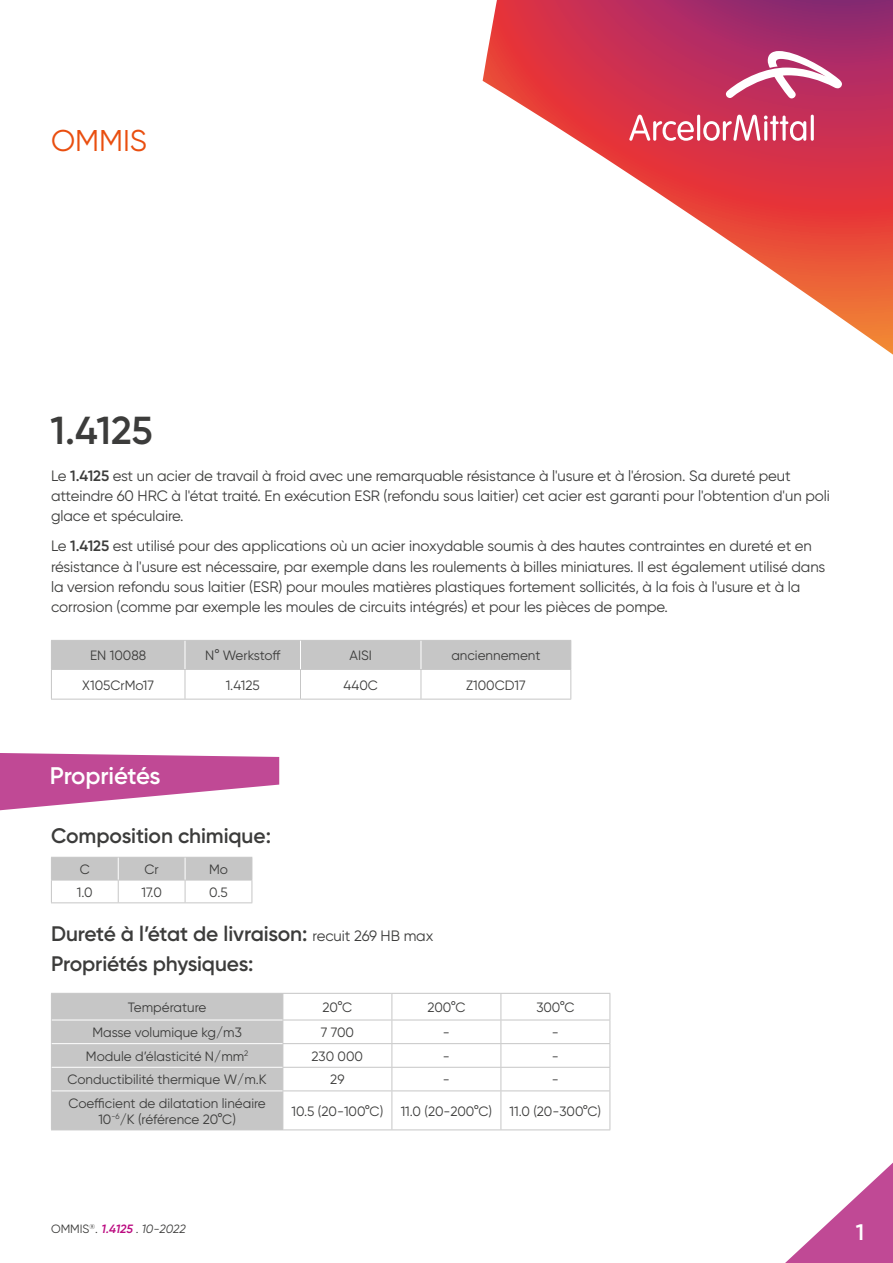
<style>
.page{position:relative;width:893px;height:1263px;background:#fff}
.page>*{position:absolute;margin:0;border:0;box-sizing:border-box;transform-origin:0 0}
.t1{font:600 39px "Gilroy";color:#3c3c3b}
.t2{font:30px "Gilroy";color:#e94e0f}
.t3{font:600 24px "Gilroy";letter-spacing:-.015em;color:#fff}
.t4{font:600 22.5px "Gilroy";color:#fff}
.t5{font:600 21px/30px "Gilroy";letter-spacing:-.005em;color:#3c3c3b}
.t6{font:15px/20.2px "Gilroy";letter-spacing:-.005em;color:#3c3c3b}
.t7{font:13.5px/16.2px "Gilroy";color:#3c3c3b;text-align:center}
.t8{font:13.5px "Gilroy";letter-spacing:-.02em;color:#3c3c3b}
.t9{font:12px "Gilroy";color:#3c3c3b}
.s1{font-weight:600}
.s2{font-weight:400;font-size:15px}
.s3{font-weight:600;font-style:italic;color:#bb0b80}
.s4{font-style:italic}
</style>
<div class="page">
<svg style="left:785px;top:1162px;width:108px;height:101px"></svg>
<svg style="left:483px;top:0;width:410px;height:355px"></svg>
<svg style="left:726px;top:51px;width:116px;height:47px"></svg>
<hr style="left:697px;top:115px;width:3px;height:26px;background:#fff;border-radius:2px">
<svg style="left:629px;top:115px;width:65px;height:26px"></svg>
<hr style="left:811px;top:115px;width:3px;height:26px;background:#fff;border-radius:2px">
<svg style="left:703px;top:115px;width:103px;height:26px"></svg>
<hr style="left:51px;top:902px;width:67px;height:1px;background:#c6c6c6">
<hr style="left:118px;top:902px;width:67px;height:1px;background:#c6c6c6">
<hr style="left:185px;top:902px;width:67px;height:1px;background:#c6c6c6">
<svg style="left:51px;top:857px;width:202px;height:45px"></svg>
<svg style="left:0;top:753px;width:279px;height:57px"></svg>
<hr style="left:283px;top:993px;width:109px;height:1px;background:#c6c6c6">
<hr style="left:392px;top:993px;width:109px;height:1px;background:#c6c6c6">
<hr style="left:501px;top:993px;width:109px;height:1px;background:#c6c6c6">
<hr style="left:282px;top:1020px;width:110px;height:1px;background:#c6c6c6">
<hr style="left:392px;top:1020px;width:109px;height:1px;background:#c6c6c6">
<hr style="left:501px;top:1020px;width:109px;height:1px;background:#c6c6c6">
<hr style="left:282px;top:1043px;width:110px;height:1px;background:#c6c6c6">
<hr style="left:392px;top:1043px;width:109px;height:1px;background:#c6c6c6">
<hr style="left:501px;top:1043px;width:109px;height:1px;background:#c6c6c6">
<hr style="left:282px;top:1067px;width:110px;height:1px;background:#c6c6c6">
<div style="left:51px;top:993px;width:232px;height:136px;background:#c6c6c6"></div>
<hr style="left:392px;top:1067px;width:109px;height:1px;background:#c6c6c6">
<svg style="left:391px;top:994px;width:1px;height:96px"></svg>
<hr style="left:501px;top:1067px;width:109px;height:1px;background:#c6c6c6">
<svg style="left:501px;top:994px;width:1px;height:96px"></svg>
<svg style="left:610px;top:994px;width:1px;height:96px"></svg>
<hr style="left:51px;top:1091px;width:1px;height:38px;background:#c6c6c6">
<hr style="left:282px;top:1090px;width:110px;height:1px;background:#c6c6c6">
<hr style="left:282px;top:1091px;width:1px;height:38px;background:#c6c6c6">
<hr style="left:392px;top:1090px;width:109px;height:1px;background:#c6c6c6">
<hr style="left:391px;top:1091px;width:1px;height:38px;background:#c6c6c6">
<hr style="left:501px;top:1090px;width:109px;height:1px;background:#c6c6c6">
<hr style="left:501px;top:1091px;width:1px;height:38px;background:#c6c6c6">
<hr style="left:610px;top:1091px;width:1px;height:38px;background:#c6c6c6">
<hr style="left:51px;top:1129px;width:232px;height:1px;background:#c6c6c6">
<hr style="left:283px;top:1129px;width:109px;height:1px;background:#c6c6c6">
<hr style="left:392px;top:1129px;width:109px;height:1px;background:#c6c6c6">
<hr style="left:501px;top:1129px;width:109px;height:1px;background:#c6c6c6">
<hr style="left:52px;top:1020px;width:230px;height:1px;background:#fff">
<hr style="left:52px;top:1043px;width:230px;height:1px;background:#fff">
<hr style="left:52px;top:1067px;width:230px;height:1px;background:#fff">
<hr style="left:52px;top:1090px;width:230px;height:1px;background:#fff">
<svg style="left:51px;top:640px;width:520px;height:59px"></svg>
<hr style="left:51px;top:699px;width:134px;height:1px;background:#c6c6c6">
<hr style="left:185px;top:699px;width:115px;height:1px;background:#c6c6c6">
<hr style="left:300px;top:699px;width:121px;height:1px;background:#c6c6c6">
<hr style="left:421px;top:699px;width:150px;height:1px;background:#c6c6c6">
<h2 class="t2" style="left:51px;top:122px;width:97px">OMMIS</h2>
<h1 class="t1" style="left:51px;top:406px;width:104px">1.4125</h1>
<p class="t6" style="left:51px;top:465px;width:780px">Le <span class="s1">1.4125</span> est un acier de travail à froid avec une remarquable résistance à l'usure et à l'érosion. Sa dureté peut atteindre 60 HRC à l'état traité. En exécution ESR (refondu sous laitier) cet acier est garanti pour l'obtention d'un poli glace et spéculaire.</p>
<p class="t6" style="left:51px;top:536px;width:776px">Le <span class="s1">1.4125</span> est utilisé pour des applications où un acier inoxydable soumis à des hautes contraintes en dureté et en résistance à l'usure est nécessaire, par exemple dans les roulements à billes miniatures. Il est également utilisé dans la version refondu sous laitier (ESR) pour moules matières plastiques fortement sollicités, à la fois à l'usure et à la corrosion (comme par exemple les moules de circuits intégrés) et pour les pièces de pompe.</p>
<p class="t7" style="left:90px;top:647px;width:58px">EN 10088</p>
<p class="t8" style="left:205px;top:647px;width:77px">N° Werkstoff</p>
<p class="t7" style="left:350px;top:647px;width:24px">AISI</p>
<p class="t7" style="left:451px;top:647px;width:91px">anciennement</p>
<p class="t7" style="left:82px;top:677px;width:73px">X105CrMo17</p>
<p class="t7" style="left:226px;top:677px;width:36px">1.4125</p>
<p class="t7" style="left:344px;top:677px;width:36px">440C</p>
<p class="t7" style="left:466px;top:677px;width:61px">Z100CD17</p>
<h3 class="t3" style="left:50px;top:760px;width:112px">Propriétés</h3>
<h3 class="t5" style="left:51px;top:820px;width:221px">Composition chimique:</h3>
<p class="t7" style="left:80px;top:861px;width:12px">C</p>
<p class="t7" style="left:145px;top:861px;width:16px">Cr</p>
<p class="t7" style="left:209px;top:861px;width:20px">Mo</p>
<p class="t7" style="left:77px;top:884px;width:17px">1.0</p>
<p class="t7" style="left:141px;top:884px;width:22px">17.0</p>
<p class="t7" style="left:209px;top:884px;width:20px">0.5</p>
<h3 class="t5" style="left:51px;top:918px;width:384px">Dureté à l’état de livraison: <span class="s2">recuit 269 HB max<br></span>Propriétés physiques:</h3>
<p class="t7" style="left:128px;top:999px;width:80px">Température</p>
<p class="t7" style="left:323px;top:999px;width:31px">20°C</p>
<p class="t7" style="left:427px;top:999px;width:40px">200°C</p>
<p class="t7" style="left:536px;top:999px;width:40px">300°C</p>
<p class="t7" style="left:92px;top:1024px;width:151px">Masse volumique kg/m3</p>
<p class="t7" style="left:321px;top:1024px;width:35px">7 700</p>
<p class="t7" style="left:443px;top:1024px;width:9px">-</p>
<p class="t7" style="left:552px;top:1024px;width:9px">-</p>
<p class="t7" style="left:86px;top:1048px;width:164px">Module d’élasticité N/mm<sup>2</sup></p>
<p class="t7" style="left:312px;top:1048px;width:53px">230 000</p>
<p class="t7" style="left:443px;top:1048px;width:9px">-</p>
<p class="t7" style="left:552px;top:1048px;width:9px">-</p>
<p class="t7" style="left:67px;top:1071px;width:201px">Conductibilité thermique W/m.K</p>
<p class="t7" style="left:330px;top:1071px;width:16px">29</p>
<p class="t7" style="left:443px;top:1071px;width:9px">-</p>
<p class="t7" style="left:552px;top:1071px;width:9px">-</p>
<p class="t7" style="left:68px;top:1095px;width:199px">Coefficient de dilatation linéaire<br>10<sup>-6</sup>/K (référence 20°C)</p>
<p class="t7" style="left:291px;top:1103px;width:93px">10.5 (20-100°C)</p>
<p class="t7" style="left:401px;top:1103px;width:93px">11.0 (20-200°C)</p>
<p class="t7" style="left:510px;top:1103px;width:93px">11.0 (20-300°C)</p>
<p class="t9" style="left:51px;top:1221px;width:136px">OMMIS<sup>®</sup>. <span class="s3">1.4125</span> . <span class="s4">10-2022</span></p>
<h3 class="t4" style="left:856px;top:1218px;width:10px">1</h3>
</div>
